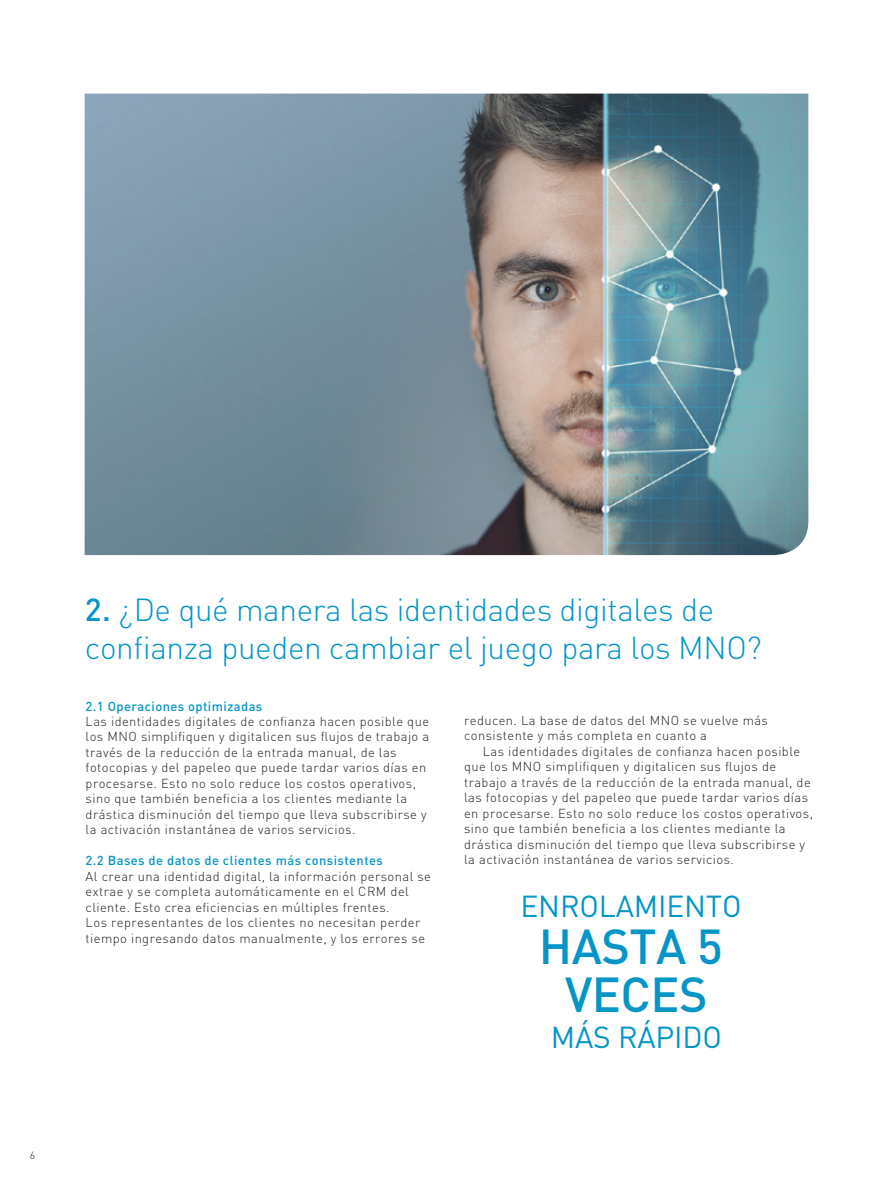
<style>
.page{position:relative;width:893px;height:1191px;background:#fff}
.page>*{position:absolute;margin:0;border:0;box-sizing:border-box;transform-origin:0 0}
.t1{font:500 48.45px/48px "DIN Pro";letter-spacing:-.01em;color:#0695c7;text-align:center}
.t2{font:300 31.5px/37.8px "DIN Pro";letter-spacing:-.01em;color:#0695c7}
.t3{font:30px "DIN Pro";letter-spacing:-.005em;color:#0695c7}
.t4{font:300 12.9px/15.5px "DIN Pro";letter-spacing:.035em;color:#231f20}
.t5{font:500 12.9px "DIN Pro";letter-spacing:.035em;color:#0695c7}
.t6{font:300 10.5px "DIN Pro";color:#231f20}
.s1{font-weight:500}
</style>
<div class="page">
<img style="left:85px;top:94px;width:723px;height:461px">
<p class="t6" style="left:30px;top:1148px;width:7px">6</p>
<h2 class="t2" style="left:85px;top:589px;width:678px"><span class="s1">2.</span> ¿De qué manera las identidades digitales de confianza pueden cambiar el juego para los MNO?</h2>
<p class="t5" style="left:86px;top:697px;width:178px">2.1 Operaciones optimizadas</p>
<p class="t4" style="left:86px;top:713px;width:345px">Las identidades digitales de confianza hacen posible que los MNO simplifiquen y digitalicen sus flujos de trabajo a través de la reducción de la entrada manual, de las fotocopias y del papeleo que puede tardar varios días en procesarse. Esto no solo reduce los costos operativos, sino que también beneficia a los clientes mediante la drástica disminución del tiempo que lleva subscribirse y la activación instantánea de varios servicios.</p>
<p class="t5" style="left:86px;top:852px;width:299px">2.2 Bases de datos de clientes más consistentes</p>
<p class="t4" style="left:86px;top:868px;width:347px">Al crear una identidad digital, la información personal se extrae y se completa automáticamente en el CRM del cliente. Esto crea eficiencias en múltiples frentes.<br>Los representantes de los clientes no necesitan perder tiempo ingresando datos manualmente, y los errores se</p>
<p class="t4" style="left:464px;top:711px;width:305px">reducen. La base de datos del MNO se vuelve más consistente y más completa en cuanto a</p>
<p class="t4" style="left:464px;top:742px;width:350px;text-indent:19px">Las identidades digitales de confianza hacen posible que los MNO simplifiquen y digitalicen sus flujos de trabajo a través de la reducción de la entrada manual, de las fotocopias y del papeleo que puede tardar varios días en procesarse. Esto no solo reduce los costos operativos, sino que también beneficia a los clientes mediante la drástica disminución del tiempo que lleva subscribirse y la activación instantánea de varios servicios.</p>
<h3 class="t3" style="left:520px;top:886px;width:223px">ENROLAMIENTO</h3>
<h1 class="t1" style="left:539px;top:920px;width:186px">HASTA 5<br>VECES</h1>
<h3 class="t3" style="left:551px;top:1016px;width:173px">MÁS RÁPIDO</h3>
</div>
